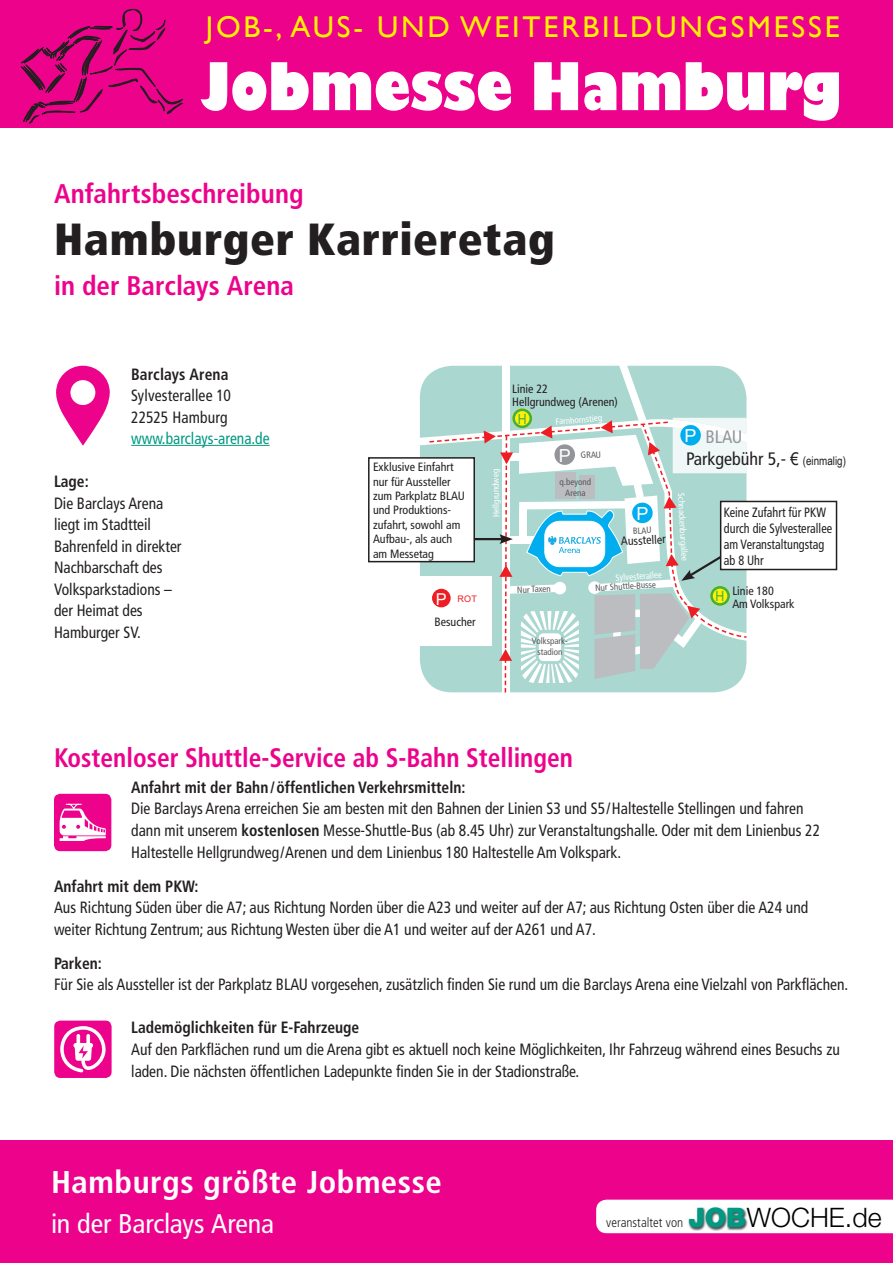
<style>
.page{position:relative;width:893px;height:1263px;background:#fff}
.page>*{position:absolute;margin:0;border:0;box-sizing:border-box;transform-origin:0 0}
.t1{font:800 64.35px "Gill Sans";color:#fff;scale:.82 1}
.t2{font:900 condensed 45px "Frutiger";letter-spacing:.015em;color:#231f20}
.t3{font:700 condensed 31.5px "Frutiger";letter-spacing:.015em;color:#fff;scale:1.04 1}
.t4{font:30px "Gill Sans";letter-spacing:.095em;color:#fff101}
.t5{font:700 condensed 27px "Frutiger";color:#ed028c}
.t6{font:condensed 27px "Frutiger";letter-spacing:-.005em;color:#fff;scale:1.04 1}
.t7{font:700 condensed 26.7px "Frutiger";color:#ed028c;scale:.95 1}
.t8{font:condensed 18px/21.6px "Frutiger";color:#231f20}
.t9{font:18px "Arial";color:#fff}
.t10{font:condensed 16.35px/21.6px "Frutiger";color:#231f20;scale:.95 1}
.t11{font:700 condensed 16.35px "Frutiger";color:#231f20;scale:.95 1}
.t12{font:condensed 16.35px "Frutiger";color:#009982;scale:.95 1}
.t13{font:16.35px "Arial";color:#fff}
.t14{font:14.25px "Helvetica Neue CE";color:#40ae49;scale:.86 1}
.t15{font:condensed 13.5px/16.2px "Frutiger";color:#231f20;scale:.9 1}
.t16{font:300 condensed 13.2px "Frutiger";color:#231f20}
.t17{font:condensed 12px/14.4px "Frutiger";color:#231f20}
.t18{font:condensed 9px/10.8px "Frutiger";color:#57585a;text-align:center}
.t19{font:condensed 9px "Frutiger";color:#fff}
.t20{font:9px "Arial";color:#ee1d23}
.s1{color:#939598}
.s2{font-family:"Arial Narrow";font-stretch:normal}
.s3{font-family:"Arial Narrow";font-stretch:normal;font-size:12px}
.s4{font-weight:700}
.s5{font-family:"Helvetica Neue LT";font-weight:900;font-stretch:normal;font-size:26.85px;color:#009982}
.s6{font-family:"Helvetica Neue LT";font-stretch:normal;font-size:26.85px;color:#000001}
</style>
<div class="page">
<hr style="left:131px;top:445px;width:139px;height:1px;background:#009982">
<div style="left:420px;top:366px;width:326px;height:326px;background:#aad7d0;border-radius:32px"></div>
<div style="left:502px;top:359px;width:8px;height:341px;background:#fff"></div>
<svg style="left:617px;top:365px;width:130px;height:52px"></svg>
<svg style="left:512px;top:408px;width:20px;height:20px"></svg>
<div style="left:512px;top:408px;width:20px;height:20px;border:3px solid #40ae49;border-radius:50%"></div>
<div style="left:0;top:0;width:893px;height:128px;background:#ed028c"></div>
<div style="left:0;top:1140px;width:893px;height:123px;background:#ed028c"></div>
<div style="left:596px;top:1200px;width:297px;height:33px;background:#fff"></div>
<img style="left:686px;top:1202px;width:71px;height:29px">
<svg style="left:21px;top:8px;width:162px;height:116px"></svg>
<div style="left:54px;top:794px;width:57px;height:57px;background:#ed028c;border-radius:6px"></div>
<svg style="left:60px;top:804px;width:46px;height:37px"></svg>
<svg style="left:56px;top:365px;width:54px;height:81px"></svg>
<div style="left:54px;top:1020px;width:58px;height:58px;background:#ed028c;border-radius:6px"></div>
<svg style="left:60px;top:1026px;width:46px;height:46px"></svg>
<div style="left:368px;top:457px;width:107px;height:105px;border:2px solid #231f20"></div>
<svg style="left:375px;top:417px;width:463px;height:276px"></svg>
<h3 class="t4" style="left:206px;top:9px;width:636px">JOB-, AUS- UND WEITERBILDUNGSMESSE</h3>
<h1 class="t1" style="left:200px;top:46px;width:784px">Jobmesse Hamburg</h1>
<h3 class="t5" style="left:54px;top:178px;width:251px">Anfahrtsbeschreibung</h3>
<h2 class="t2" style="left:54px;top:212px;width:502px">Hamburger Karrieretag</h2>
<h3 class="t5" style="left:54px;top:270px;width:241px">in der Barclays Arena</h3>
<p class="t11" style="left:131px;top:364px;width:104px">Barclays Arena</p>
<p class="t10" style="left:131px;top:385px;width:107px">Sylvesterallee 10<br>22525 Hamburg</p>
<p class="t12" style="left:131px;top:429px;width:147px">www.barclays-arena.de</p>
<p class="t11" style="left:54px;top:472px;width:38px">Lage:</p>
<p class="t10" style="left:54px;top:492px;width:136px">Die Barclays Arena liegt im Stadtteil<br>Bahrenfeld in direkter<br>Nachbarschaft des<br>Volksparkstadions – der Heimat des<br>Hamburger SV.</p>
<p class="t17" style="left:373px;top:460px;width:93px">Exklusive Einfahrt nur für Aussteller zum Parkplatz BLAU und Produktions&shy;zufahrt, sowohl am<br>Aufbau-, als auch am Messetag</p>
<p class="t13" style="left:436px;top:587px;width:12px">P</p>
<p class="t17" style="left:435px;top:615px;width:43px">Besucher</p>
<p class="t20" style="left:457px;top:592px;width:21px">ROT</p>
<p class="t19" style="left:491px;top:517px;width:49px;rotate:-91deg">Hellgrundweg</p>
<p class="t17" style="left:512px;top:382px;width:107px;line-height:12.8px">Linie 22<br>Hellgrundweg (Arenen)</p>
<p class="t14" style="left:518px;top:410px;width:12px">H</p>
<p class="t19" style="left:555px;top:416px;width:48px;rotate:-5deg">Farnhornstieg</p>
<p class="t9" style="left:559px;top:443px;width:14px">P</p>
<p class="t18" style="left:580px;top:450px;width:22px;rotate:-3deg">GRAU</p>
<p class="t18" style="left:560px;top:476px;width:33px">q.beyond<br>Arena</p>
<p class="t9" style="left:636px;top:501px;width:14px">P</p>
<p class="t18" style="left:633px;top:526px;width:20px;rotate:-3deg">BLAU</p>
<p class="t17" style="left:621px;top:534px;width:46px;rotate:-3deg">Aussteller</p>
<p class="t19" style="left:615px;top:572px;width:48px;rotate:-4deg">Sylvesterallee</p>
<p class="t18" style="left:517px;top:584px;width:35px;rotate:-2deg">Nur Taxen</p>
<p class="t18" style="left:595px;top:583px;width:62px;rotate:-4deg">Nur Shuttle-Busse</p>
<p class="t18" style="left:532px;top:635px;width:37px">Volkspark&shy;stadion</p>
<p class="t9" style="left:685px;top:424px;width:14px">P</p>
<p class="t8" style="left:686px;top:426px;width:161px;text-indent:19px"><span class="s1">BLAU<br></span>Parkgebühr 5,- <span class="s2">€</span> <span class="s3">(einmalig)</span></p>
<p class="t19" style="left:686px;top:493px;width:69px;rotate:87deg">Schnackenburgallee</p>
<p class="t15" style="left:724px;top:504px;width:122px">Keine Zufahrt für PKW durch die Sylvesterallee am Veranstaltungstag ab 8 Uhr</p>
<p class="t14" style="left:716px;top:588px;width:12px">H</p>
<p class="t17" style="left:732px;top:585px;width:64px;line-height:12.8px">Linie 180<br>Am Volkspark</p>
<h3 class="t7" style="left:54px;top:742px;width:548px">Kostenloser Shuttle-Service ab S-Bahn Stellingen</h3>
<p class="t11" style="left:131px;top:777px;width:353px">Anfahrt mit der Bahn / öffentlichen Verkehrsmitteln:</p>
<p class="t10" style="left:131px;top:798px;width:727px">Die Barclays Arena erreichen Sie am besten mit den Bahnen der Linien S3 und S5 / Haltestelle Stellingen und fahren dann mit unserem <span class="s4">kostenlosen</span> Messe-Shuttle-Bus (ab 8.45 Uhr) zur Veranstaltungshalle. Oder mit dem Linienbus 22<br>Haltestelle Hellgrundweg / Arenen und dem Linienbus 180 Haltestelle Am Volkspark.</p>
<p class="t11" style="left:54px;top:876px;width:153px">Anfahrt mit dem PKW:</p>
<p class="t10" style="left:54px;top:897px;width:795px">Aus Richtung Süden über die A7; aus Richtung Norden über die A23 und weiter auf der A7; aus Richtung Osten über die A24 und weiter Richtung Zentrum; aus Richtung Westen über die A1 und weiter auf der A261 und A7.</p>
<p class="t11" style="left:54px;top:953px;width:52px">Parken:</p>
<p class="t10" style="left:54px;top:974px;width:837px">Für Sie als Aussteller ist der Parkplatz BLAU vorgesehen, zusätzlich finden Sie rund um die Barclays Arena eine Vielzahl von Parkflächen.</p>
<p class="t11" style="left:131px;top:1018px;width:242px">Lademöglichkeiten für E-Fahrzeuge</p>
<p class="t10" style="left:131px;top:1039px;width:747px">Auf den Parkflächen rund um die Arena gibt es aktuell noch keine Möglichkeiten, Ihr Fahrzeug während eines Besuchs zu laden. Die nächsten öffentlichen Ladepunkte finden Sie in der Stadionstraße.</p>
<h3 class="t3" style="left:51px;top:1163px;width:377px">Hamburgs größte Jobmesse</h3>
<h3 class="t6" style="left:51px;top:1208px;width:216px">in der Barclays Arena</h3>
<p class="t16" style="left:606px;top:1215px;width:277px">veranstaltet von <span class="s5">JOB</span><span class="s6">WOCHE.de</span></p>
</div>
